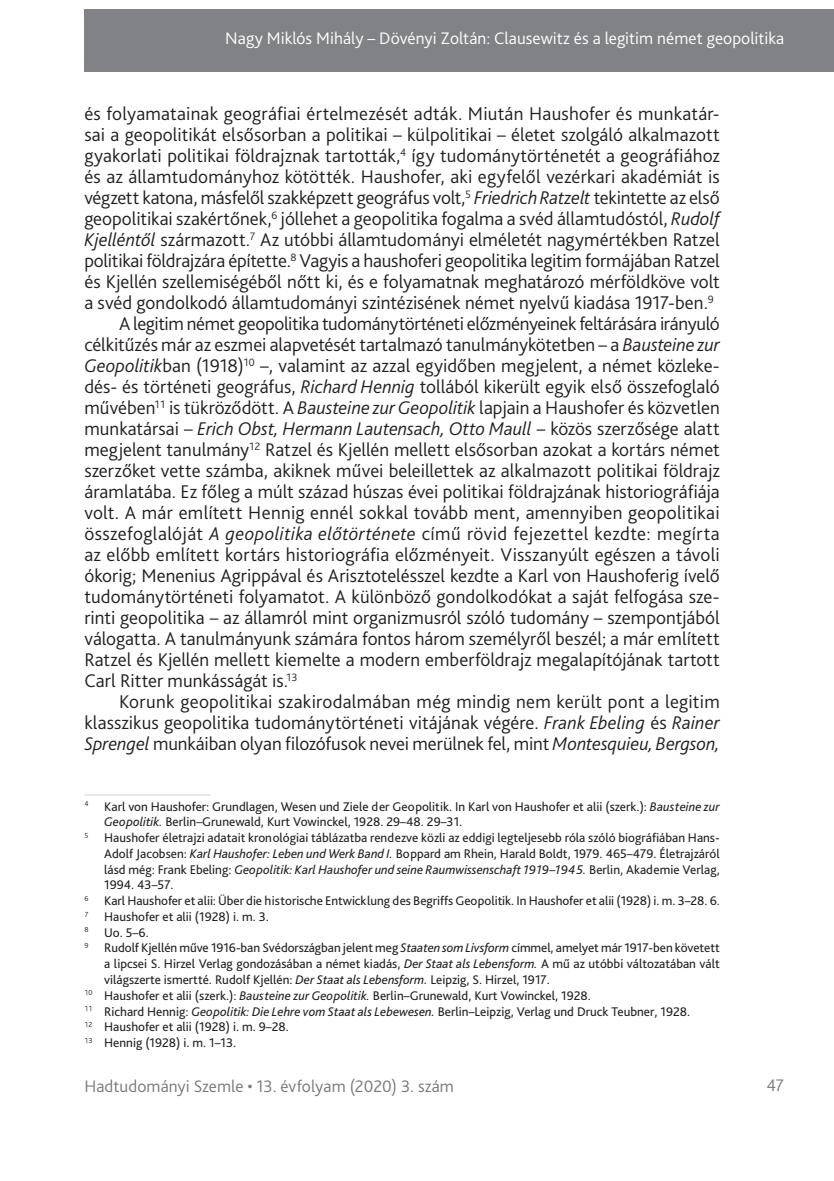
<style>
.page{position:relative;width:834px;height:1181px;background:#fff}
.page>*{position:absolute;margin:0;border:0;box-sizing:border-box;transform-origin:0 0}
.t1{font:300 19.25px "Bliss Pro";color:#231f20}
.t2{font:300 19.25px "Bliss Pro";letter-spacing:.02em;color:#231f20}
.t3{font:italic 300 19.25px "Bliss Pro";color:#231f20}
.t4{font:300 17.5px "Bliss Pro";letter-spacing:.005em;color:#fff}
.t5{font:300 17.5px "Bliss Pro";color:#767a7c}
.t6{font:13.12px "Bliss Pro";color:#231f20}
.t7{font:italic 13.12px "Bliss Pro";color:#231f20}
.s1{font-style:italic}
.s2{font-style:normal}
</style>
<div class="page">
<div style="left:84px;top:9px;width:749px;height:63px;background:#808285"></div>
<hr style="left:84px;top:794px;width:126px;height:1px;background:#d1d2d4">
<p class="t4" style="left:225px;top:27px;width:560px">Nagy Miklós Mihály – Dövényi Zoltán: Clausewitz és a legitim német geopolitika</p>
<p class="t1" style="left:84px;top:102px;width:636px">és folyamatainak geográfiai értelmezését adták. Miután Haushofer és munkatár-</p>
<p class="t1" style="left:84px;top:123px;width:636px">sai a geopolitikát elsősorban a politikai – külpolitikai – életet szolgáló alkalmazott</p>
<p class="t1" style="left:84px;top:144px;width:636px">gyakorlati politikai földrajznak tartották,<sup>4</sup> így tudománytörténetét a geográfiához</p>
<p class="t1" style="left:84px;top:165px;width:636px">és az államtudományhoz kötötték. Haushofer, aki egyfelől vezérkari akadémiát is</p>
<p class="t1" style="left:84px;top:186px;width:636px">végzett katona, másfelől szakképzett geográfus volt,<sup>5</sup> <span class="s1">Friedrich Ratzelt</span> tekintette az első</p>
<p class="t1" style="left:84px;top:207px;width:636px">geopolitikai szakértőnek,<sup>6</sup> jóllehet a geopolitika fogalma a svéd államtudóstól, <span class="s1">Rudolf</span></p>
<p class="t1" style="left:84px;top:228px;width:636px"><span class="s1">Kjelléntől</span> származott.<sup>7</sup> Az utóbbi államtudományi elméletét nagymértékben Ratzel</p>
<p class="t1" style="left:84px;top:249px;width:637px">politikai földrajzára építette.<sup>8</sup> Vagyis a haushoferi geopolitika legitim formájában Ratzel</p>
<p class="t1" style="left:84px;top:270px;width:637px">és Kjellén szellemiségéből nőtt ki, és e folyamatnak meghatározó mérföldköve volt</p>
<p class="t1" style="left:84px;top:291px;width:631px">a svéd gondolkodó államtudományi szintézisének német nyelvű kiadása 1917-ben.<sup>9</sup></p>
<p class="t1" style="left:119px;top:312px;width:602px">A legitim német geopolitika tudománytörténeti előzményeinek feltárására irányuló</p>
<p class="t1" style="left:84px;top:333px;width:637px">célkitűzés már az eszmei alapvetését tartalmazó tanulmánykötetben – a <span class="s1">Bausteine zur</span></p>
<p class="t1" style="left:84px;top:354px;width:636px"><span class="s1">Geopolitik</span>ban (1918)<sup>10</sup> –, valamint az azzal egyidőben megjelent, a német közleke-</p>
<p class="t1" style="left:84px;top:375px;width:636px">dés- és történeti geográfus, <span class="s1">Richard Hennig</span> tollából kikerült egyik első összefoglaló</p>
<p class="t1" style="left:84px;top:396px;width:636px">művében<sup>11</sup> is tükröződött. A <span class="s1">Bausteine zur Geopolitik</span> lapjain a Haushofer és közvetlen</p>
<p class="t3" style="left:84px;top:417px;width:636px"><span class="s2">munkatársai –</span> Erich Obst, Hermann Lautensach, Otto Maull <span class="s2">– közös szerzősége alatt</span></p>
<p class="t1" style="left:84px;top:438px;width:636px">megjelent tanulmány<sup>12</sup> Ratzel és Kjellén mellett elsősorban azokat a kortárs német</p>
<p class="t1" style="left:84px;top:459px;width:636px">szerzőket vette számba, akiknek művei beleillettek az alkalmazott politikai földrajz</p>
<p class="t1" style="left:84px;top:480px;width:637px">áramlatába. Ez főleg a múlt század húszas évei politikai földrajzának historiográfiája</p>
<p class="t1" style="left:84px;top:501px;width:636px">volt. A már említett Hennig ennél sokkal tovább ment, amennyiben geopolitikai</p>
<p class="t2" style="left:84px;top:522px;width:636px">összefoglalóját <span class="s1">A geopolitika előtörténete</span> című rövid fejezettel kezdte: megírta</p>
<p class="t1" style="left:84px;top:543px;width:636px">az előbb említett kortárs historiográfia előzményeit. Visszanyúlt egészen a távoli</p>
<p class="t1" style="left:84px;top:564px;width:636px">ókorig; Menenius Agrippával és Arisztotelésszel kezdte a Karl von Haushoferig ívelő</p>
<p class="t1" style="left:84px;top:585px;width:636px">tudománytörténeti folyamatot. A különböző gondolkodókat a saját felfogása sze-</p>
<p class="t1" style="left:84px;top:606px;width:636px">rinti geopolitika – az államról mint organizmusról szóló tudomány – szempontjából</p>
<p class="t1" style="left:84px;top:627px;width:636px">válogatta. A tanulmányunk számára fontos három személyről beszél; a már említett</p>
<p class="t1" style="left:84px;top:648px;width:637px">Ratzel és Kjellén mellett kiemelte a modern emberföldrajz megalapítójának tartott</p>
<p class="t1" style="left:84px;top:669px;width:214px">Carl Ritter munkásságát is.<sup>13</sup></p>
<p class="t1" style="left:119px;top:690px;width:602px">Korunk geopolitikai szakirodalmában még mindig nem került pont a legitim</p>
<p class="t1" style="left:84px;top:711px;width:636px">klasszikus geopolitika tudománytörténeti vitájának végére. <span class="s1">Frank Ebeling</span> és <span class="s1">Rainer</span></p>
<p class="t1" style="left:84px;top:732px;width:636px"><span class="s1">Sprengel</span> munkáiban olyan filozófusok nevei merülnek fel, mint <span class="s1">Montesquieu, Bergson,</span></p>
<p class="t6" style="left:84px;top:798px;width:636px"><sup>4</sup> Karl von Haushofer: Grundlagen, Wesen und Ziele der Geopolitik. In Karl von Haushofer et alii (szerk.): <span class="s1">Bausteine zur</span></p>
<p class="t6" style="left:104px;top:814px;width:359px"><span class="s1">Geopolitik.</span> Berlin–Grunewald, Kurt Vowinckel, 1928. 29–48. 29–31.</p>
<p class="t6" style="left:84px;top:829px;width:636px"><sup>5</sup> Haushofer életrajzi adatait kronológiai táblázatba rendezve közli az eddigi legteljesebb róla szóló biográfiában Hans-</p>
<p class="t6" style="left:104px;top:845px;width:617px">Adolf Jacobsen: <span class="s1">Karl Haushofer: Leben und Werk Band I.</span> Boppard am Rhein, Harald Boldt, 1979. 465–479. Életrajzáról</p>
<p class="t7" style="left:104px;top:861px;width:617px"><span class="s2">lásd még: Frank Ebeling:</span> Geopolitik: Karl Haushofer und seine Raumwissenschaft 1919–1945. <span class="s2">Berlin, Akademie Verlag,</span></p>
<p class="t6" style="left:104px;top:877px;width:71px">1994. 43–57.</p>
<p class="t6" style="left:84px;top:892px;width:637px"><sup>6</sup> Karl Haushofer et alii: Über die historische Entwicklung des Begriffs Geopolitik. In Haushofer et alii (1928) i. m. 3–28. 6.</p>
<p class="t6" style="left:84px;top:908px;width:186px"><sup>7</sup> Haushofer et alii (1928) i. m. 3.</p>
<p class="t6" style="left:84px;top:924px;width:66px"><sup>8</sup> Uo. 5–6.</p>
<p class="t6" style="left:84px;top:940px;width:636px"><sup>9</sup> Rudolf Kjellén műve 1916-ban Svédországban jelent meg <span class="s1">Staaten som Livsform</span> címmel, amelyet már 1917-ben követett</p>
<p class="t6" style="left:104px;top:955px;width:617px">a lipcsei S. Hirzel Verlag gondozásában a német kiadás, <span class="s1">Der Staat als Lebensform.</span> A mű az utóbbi változatában vált</p>
<p class="t6" style="left:104px;top:971px;width:447px">világszerte ismertté. Rudolf Kjellén: <span class="s1">Der Staat als Lebensform.</span> Leipzig, S. Hirzel, 1917.</p>
<p class="t6" style="left:84px;top:987px;width:508px"><sup>10</sup> Haushofer et alii (szerk.): <span class="s1">Bausteine zur Geopolitik.</span> Berlin–Grunewald, Kurt Vowinckel, 1928.</p>
<p class="t6" style="left:84px;top:1003px;width:607px"><sup>11</sup> Richard Hennig: <span class="s1">Geopolitik: Die Lehre vom Staat als Lebewesen.</span> Berlin–Leipzig, Verlag und Druck Teubner, 1928.</p>
<p class="t6" style="left:84px;top:1018px;width:206px"><sup>12</sup> Haushofer et alii (1928) i. m. 9–28.</p>
<p class="t6" style="left:84px;top:1034px;width:153px"><sup>13</sup> Hennig (1928) i. m. 1–13.</p>
<p class="t5" style="left:84px;top:1075px;width:371px">Hadtudományi Szemle • 13. évfolyam (2020) 3. szám</p>
<p class="t5" style="left:766px;top:1074px;width:19px">47</p>
</div>
